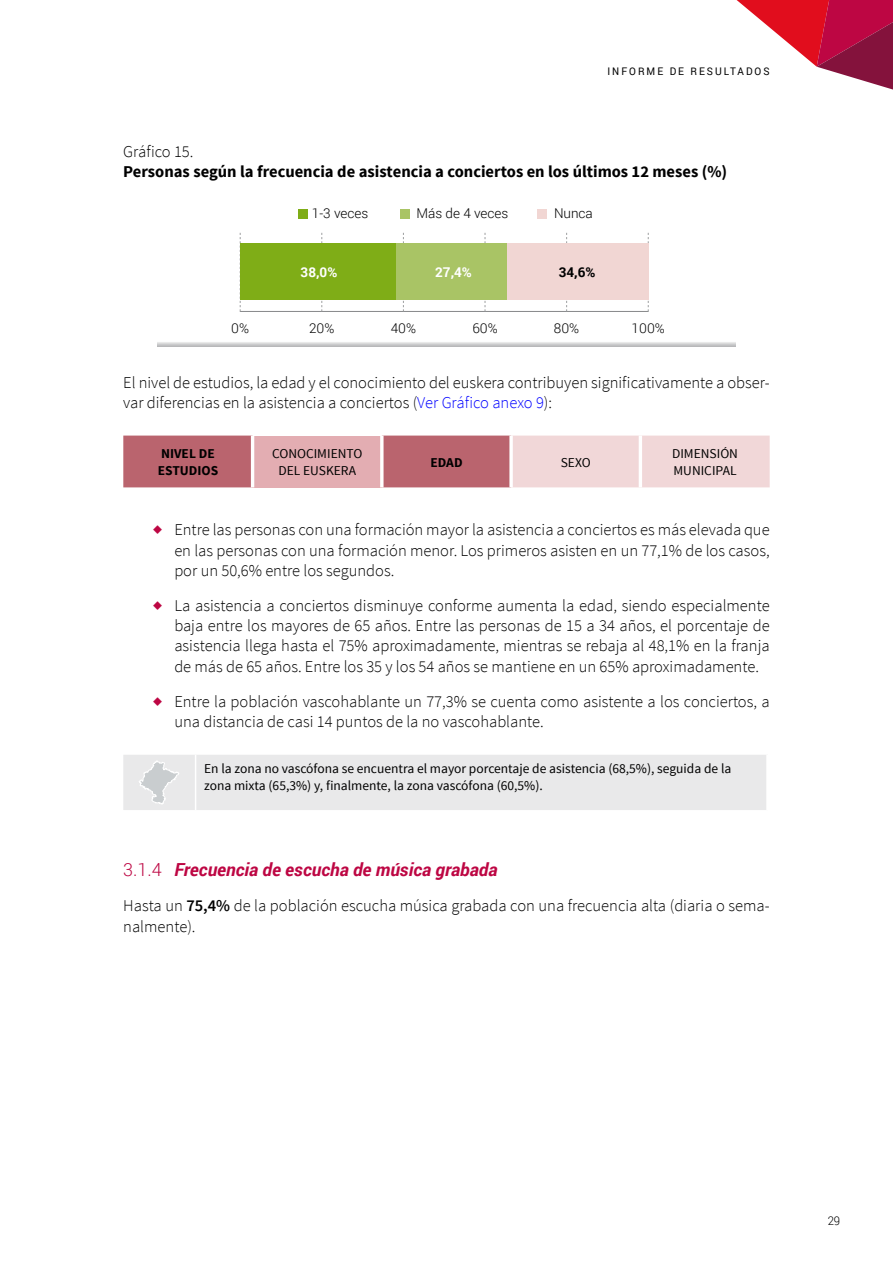
<style>
.page{position:relative;width:893px;height:1263px;background:#fff}
.page>*{position:absolute;margin:0;border:0;box-sizing:border-box;transform-origin:0 0}
.t1{font:italic 700 18px "Roboto";color:#bd0643}
.t2{font:300 16.5px/20.2px "Source Sans Pro";color:#000}
.t3{font:700 16.5px "Source Sans Pro";color:#000}
.t4{font:13.5px/16.2px "Source Sans Pro";color:#000}
.t5{font:300 13.5px "Roboto";color:#000}
.t6{font:700 13.5px/16.2px "Source Sans Pro";color:#000}
.t7{font:700 13.5px "Roboto";color:#fff}
.t8{font:700 13.5px "Roboto";color:#000}
.t9{font:300 12px "Roboto";color:#000;scale:.95 1}
.t10{font:10.5px "Roboto";letter-spacing:.2em;color:#000;scale:.95 1}
.s1{color:#00f}
.s2{font-weight:300;font-style:normal}
.s3{font-weight:600}
</style>
<div class="page">
<svg style="left:736px;top:0;width:157px;height:90px"></svg>
<svg style="left:157px;top:342px;width:579px;height:4px;background:#d3d3d4"></svg>
<hr style="left:240px;top:311px;width:408px;height:1px;background:#87888a">
<svg style="left:322px;top:233px;width:1px;height:78px"></svg>
<svg style="left:403px;top:232px;width:1px;height:79px"></svg>
<svg style="left:485px;top:232px;width:1px;height:79px"></svg>
<svg style="left:566px;top:232px;width:1px;height:79px"></svg>
<svg style="left:648px;top:232px;width:1px;height:79px"></svg>
<svg style="left:240px;top:232px;width:10px;height:79px"></svg>
<div style="left:507px;top:243px;width:141px;height:56px;background:#f1d6d3"></div>
<div style="left:395px;top:243px;width:112px;height:56px;background:#a9c465"></div>
<div style="left:240px;top:243px;width:155px;height:56px;background:#7fad17"></div>
<div style="left:299px;top:209px;width:9px;height:9px;background:#7fad17"></div>
<div style="left:400px;top:209px;width:9px;height:9px;background:#a9c465"></div>
<div style="left:538px;top:209px;width:9px;height:9px;background:#f1d6d3"></div>
<svg style="left:123px;top:436px;width:647px;height:51px;background:#d8a0a6"></svg>
<hr style="left:251px;top:436px;width:3px;height:51px;background:#fff">
<svg style="left:380px;top:436px;width:4px;height:51px"></svg>
<svg style="left:509px;top:436px;width:4px;height:51px"></svg>
<hr style="left:639px;top:436px;width:3px;height:51px;background:#fff">
<div style="left:123px;top:755px;width:643px;height:55px;background:#e9e9ea"></div>
<p class="t10" style="left:607px;top:64px;width:172px">INFORME DE RESULTADOS</p>
<p class="t2" style="left:123px;top:141px;width:72px">Gráfico 15.</p>
<p class="t3" style="left:123px;top:161px;width:605px">Personas según la frecuencia de asistencia a conciertos en los últimos 12 meses (%)</p>
<p class="t5" style="left:312px;top:204px;width:58px">1-3 veces</p>
<p class="t5" style="left:416px;top:204px;width:93px">Más de 4 veces</p>
<p class="t5" style="left:554px;top:204px;width:40px">Nunca</p>
<p class="t7" style="left:301px;top:262px;width:38px">38,0%</p>
<p class="t7" style="left:435px;top:262px;width:38px">27,4%</p>
<p class="t8" style="left:559px;top:262px;width:38px">34,6%</p>
<p class="t5" style="left:231px;top:319px;width:19px">0%</p>
<p class="t5" style="left:309px;top:319px;width:27px">20%</p>
<p class="t5" style="left:391px;top:319px;width:27px">40%</p>
<p class="t5" style="left:472px;top:319px;width:27px">60%</p>
<p class="t5" style="left:554px;top:319px;width:27px">80%</p>
<p class="t5" style="left:632px;top:319px;width:35px">100%</p>
<p class="t2" style="left:123px;top:372px;width:648px">El nivel de estudios, la edad y el conocimiento del euskera contribuyen significativamente a obser&shy;var diferencias en la asistencia a conciertos (<span class="s1">Ver Gráfico anexo 9</span>):</p>
<p class="t6" style="left:158px;top:446px;width:62px">NIVEL DE<br>ESTUDIOS</p>
<p class="t4" style="left:272px;top:446px;width:92px;text-align:center">CONOCIMIENTO<br>DEL EUSKERA</p>
<p class="t6" style="left:430px;top:454px;width:34px">EDAD</p>
<p class="t4" style="left:561px;top:454px;width:31px">SEXO</p>
<p class="t4" style="left:672px;top:446px;width:67px">DIMENSIÓN<br>MUNICIPAL</p>
<p class="t2" style="left:174px;top:520px;width:597px;text-align:justify;text-indent:-21px"><sup>◆</sup> Entre las personas con una formación mayor la asistencia a conciertos es más elevada que en las personas con una formación menor. Los primeros asisten en un 77,1% de los casos, por un 50,6% entre los segundos.</p>
<p class="t2" style="left:174px;top:595px;width:597px;text-align:justify;text-indent:-21px"><sup>◆</sup> La asistencia a conciertos disminuye conforme aumenta la edad, siendo especialmente baja entre los mayores de 65 años. Entre las personas de 15 a 34 años, el porcentaje de asistencia llega hasta el 75% aproximadamente, mientras se rebaja al 48,1% en la franja de más de 65 años. Entre los 35 y los 54 años se mantiene en un 65% aproximadamente.</p>
<p class="t2" style="left:174px;top:691px;width:597px;text-indent:-21px"><sup>◆</sup> Entre la población vascohablante un 77,3% se cuenta como asistente a los conciertos, a una distancia de casi 14 puntos de la no vascohablante.</p>
<p class="t4" style="left:204px;top:761px;width:529px">En la zona no vascófona se encuentra el mayor porcentaje de asistencia (68,5%), seguida de la zona mixta (65,3%) y, finalmente, la zona vascófona (60,5%).</p>
<p class="t1" style="left:123px;top:857px;width:376px"><span class="s2">3.1.4</span> Frecuencia de escucha de música grabada</p>
<p class="t2" style="left:123px;top:896px;width:648px">Hasta un <span class="s3">75,4%</span> de la población escucha música grabada con una frecuencia alta (diaria o sema&shy;nalmente).</p>
<p class="t9" style="left:828px;top:1212px;width:15px">29</p>
</div>
